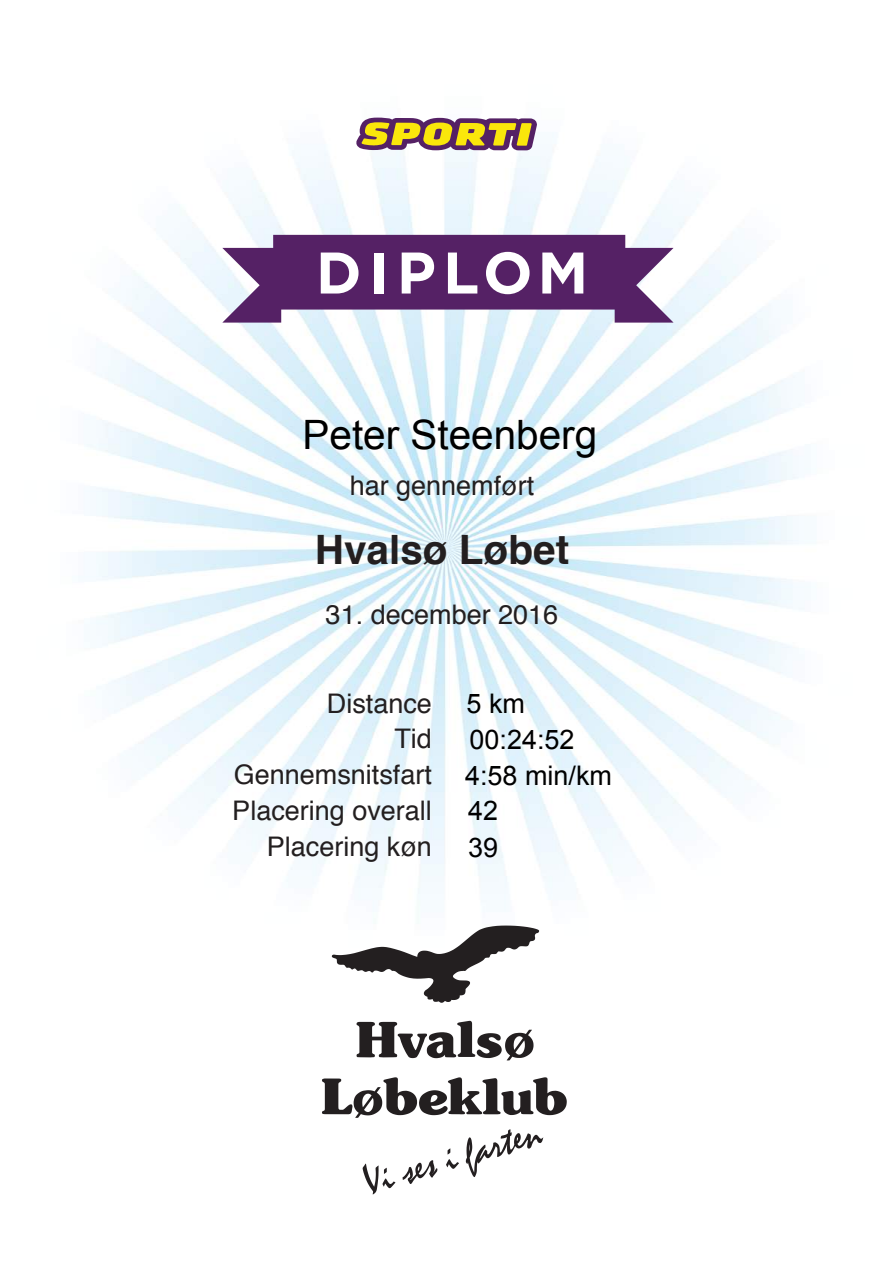
<style>
.page{position:relative;width:893px;height:1263px;background:#fff}
.page>*{position:absolute;margin:0;border:0;box-sizing:border-box;transform-origin:0 0}
.t1{font:700 58.5px "Gotham";letter-spacing:.12em;color:#fff}
.t2{font:40.5px "Arial";color:#000}
.t3{font:700 40.5px "Helvetica";color:#231f20}
.t4{font:27px/36px "Helvetica";color:#231f20;text-align:right}
.t5{font:27px/37.5px "Arial";color:#000}
</style>
<div class="page">
<img style="left:84px;top:117px;width:727px;height:1078px">
<svg style="left:356px;top:118px;width:181px;height:32px;background:#a9884d"></svg>
<svg style="left:222px;top:235px;width:451px;height:88px;background:#764f85"></svg>
<svg style="left:332px;top:925px;width:207px;height:78px"></svg>
<svg style="left:322px;top:1077px;width:245px;height:41px"></svg>
<svg style="left:357px;top:1021px;width:176px;height:39px"></svg>
<svg style="left:363px;top:1163px;width:32px;height:31px"></svg>
<svg style="left:402px;top:1160px;width:35px;height:24px"></svg>
<svg style="left:446px;top:1148px;width:13px;height:21px"></svg>
<svg style="left:466px;top:1129px;width:77px;height:48px"></svg>
<h1 class="t1" style="left:316px;top:239px;width:274px">DIPLOM</h1>
<h2 class="t2" style="left:303px;top:413px;width:296px">Peter Steenberg</h2>
<p class="t4" style="left:350px;top:468px;width:186px">har gennemført</p>
<h2 class="t3" style="left:315px;top:517px;width:256px">Hvalsø Løbet</h2>
<p class="t4" style="left:326px;top:597px;width:234px">31. december 2016</p>
<p class="t4" style="left:232px;top:686px;width:201px">Distance<br>Tid<br>Gennemsnitsfart<br>Placering overall<br>Placering køn</p>
<p class="t5" style="left:466px;top:685px;width:60px">5 km</p>
<p class="t5" style="left:465px;top:722px;width:148px;line-height:36px">00:24:52<br>4:58 min/km</p>
<p class="t5" style="left:468px;top:791px;width:32px">42<br>39</p>
</div>
